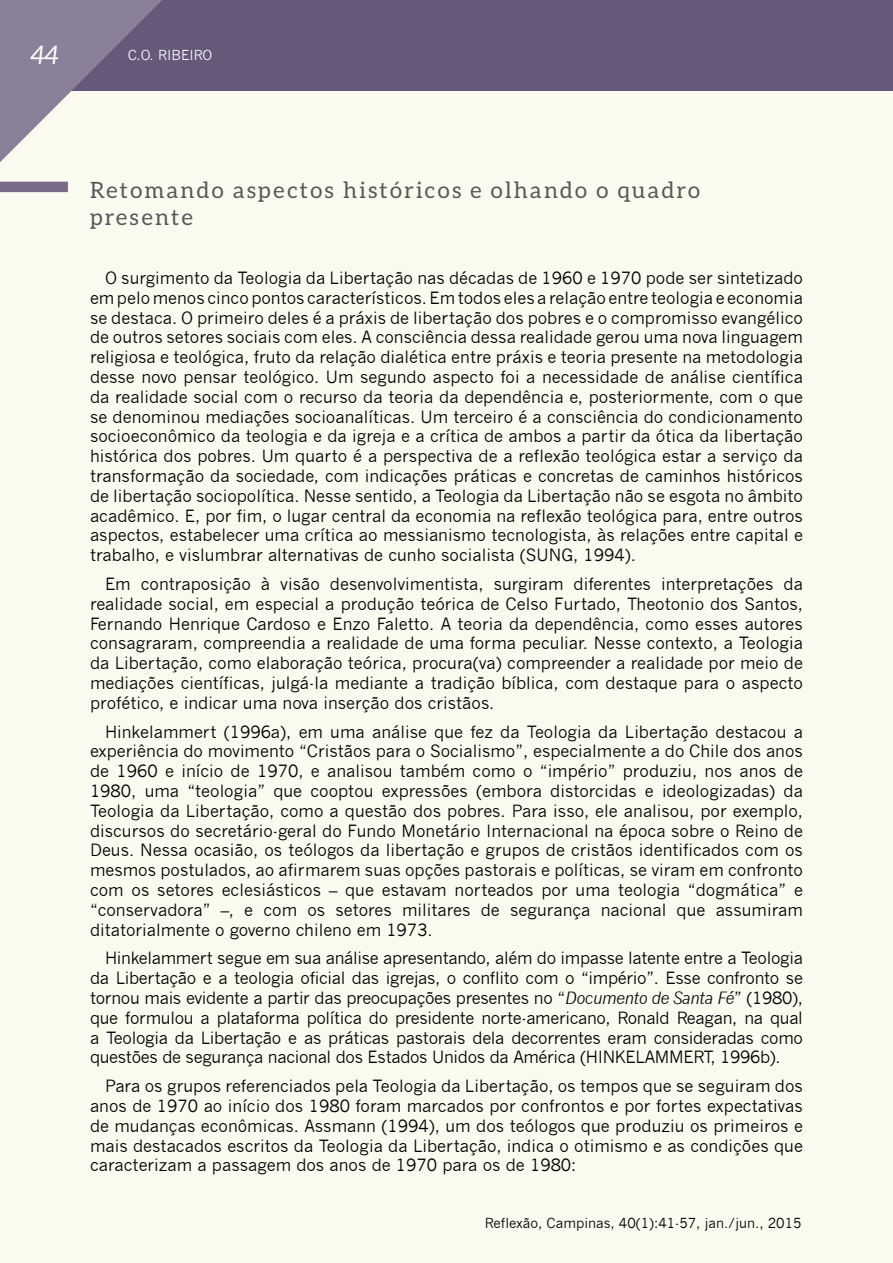
<style>
.page{position:relative;width:893px;height:1263px;background:#fff}
.page>*{position:absolute;margin:0;border:0;box-sizing:border-box;transform-origin:0 0}
.t1{font:italic 25.5px "Aleo";color:#fff}
._05_2__sub_2{font:22.5px/27px "Aleo";letter-spacing:.1em;color:#57585a}
._05_0_texto{font:16.5px/19.8px "News Gothic";color:#000;text-align:justify}
.t2{font:13.5px "News Gothic";color:#000}
.t3{font:13.5px "News Gothic";color:#fff}
.s1{font-style:italic}
</style>
<div class="page">
<div style="left:0;top:86px;width:893px;height:1177px;background:#fbfaee"></div>
<div style="left:0;top:182px;width:68px;height:10px;background:#776b88"></div>
<div style="left:0;top:0;width:893px;height:90px;background:#655879"></div>
<svg style="left:0;top:0;width:162px;height:162px"></svg>
<h1 class="t1" style="left:31px;top:40px;width:30px">44</h1>
<p class="t3" style="left:128px;top:47px;width:86px">C.O. RIBEIRO</p>
<p class="_05_2__sub_2" style="left:90px;top:176px;width:612px">Retomando aspectos históricos e olhando o quadro presente</p>
<p class="_05_0_texto" style="left:90px;top:268px;width:714px;text-indent:15px">O surgimento da Teologia da Libertação nas décadas de 1960 e 1970 pode ser sintetizado em pelo menos cinco pontos característicos. Em todos eles a relação entre teologia e economia se destaca. O primeiro deles é a práxis de libertação dos pobres e o compromisso evangélico de outros setores sociais com eles. A consciência dessa realidade gerou uma nova linguagem religiosa e teológica, fruto da relação dialética entre práxis e teoria presente na metodologia desse novo pensar teológico. Um segundo aspecto foi a necessidade de análise científica da realidade social com o recurso da teoria da dependência e, posteriormente, com o que se denominou mediações socioanalíticas. Um terceiro é a consciência do condicionamento socioeconômico da teologia e da igreja e a crítica de ambos a partir da ótica da libertação histórica dos pobres. Um quarto é a perspectiva de a reflexão teológica estar a serviço da transformação da sociedade, com indicações práticas e concretas de caminhos históricos de libertação sociopolítica. Nesse sentido, a Teologia da Libertação não se esgota no âmbito acadêmico. E, por fim, o lugar central da economia na reflexão teológica para, entre outros aspectos, estabelecer uma crítica ao messianismo tecnologista, às relações entre capital e trabalho, e vislumbrar alternativas de cunho socialista (SUNG, 1994).</p>
<p class="_05_0_texto" style="left:90px;top:574px;width:714px;text-indent:15px">Em contraposição à visão desenvolvimentista, surgiram diferentes interpretações da realidade social, em especial a produção teórica de Celso Furtado, Theotonio dos Santos, Fernando Henrique Cardoso e Enzo Faletto. A teoria da dependência, como esses autores consagraram, compreendia a realidade de uma forma peculiar. Nesse contexto, a Teologia da Libertação, como elaboração teórica, procura(va) compreender a realidade por meio de mediações científicas, julgá-la mediante a tradição bíblica, com destaque para o aspecto profético, e indicar uma nova inserção dos cristãos.</p>
<p class="_05_0_texto" style="left:90px;top:722px;width:714px;text-indent:15px">Hinkelammert (1996a), em uma análise que fez da Teologia da Libertação destacou a experiência do movimento “Cristãos para o Socialismo”, especialmente a do Chile dos anos de 1960 e início de 1970, e analisou também como o “império” produziu, nos anos de 1980, uma “teologia” que cooptou expressões (embora distorcidas e ideologizadas) da Teologia da Libertação, como a questão dos pobres. Para isso, ele analisou, por exemplo, discursos do secretário-geral do Fundo Monetário Internacional na época sobre o Reino de Deus. Nessa ocasião, os teólogos da libertação e grupos de cristãos identificados com os mesmos postulados, ao afirmarem suas opções pastorais e políticas, se viram em confronto com os setores eclesiásticos – que estavam norteados por uma teologia “dogmática” e “conservadora” –, e com os setores militares de segurança nacional que assumiram ditatorialmente o governo chileno em 1973.</p>
<p class="_05_0_texto" style="left:90px;top:948px;width:714px;text-indent:15px">Hinkelammert segue em sua análise apresentando, além do impasse latente entre a Teologia da Libertação e a teologia oficial das igrejas, o conflito com o “império”. Esse confronto se tornou mais evidente a partir das preocupações presentes no “<span class="s1">Documento de Santa Fé</span>” (1980), que formulou a plataforma política do presidente norte-americano, Ronald Reagan, na qual a Teologia da Libertação e as práticas pastorais dela decorrentes eram consideradas como questões de segurança nacional dos Estados Unidos da América (HINKELAMMERT, 1996b).</p>
<p class="_05_0_texto" style="left:90px;top:1076px;width:714px;text-indent:15px">Para os grupos referenciados pela Teologia da Libertação, os tempos que se seguiram dos anos de 1970 ao início dos 1980 foram marcados por confrontos e por fortes expectativas de mudanças econômicas. Assmann (1994), um dos teólogos que produziu os primeiros e mais destacados escritos da Teologia da Libertação, indica o otimismo e as condições que caracterizam a passagem dos anos de 1970 para os de 1980:</p>
<p class="t2" style="left:485px;top:1215px;width:318px">Reflexão, Campinas, 40(1):41-57, jan./jun., 2015</p>
</div>
